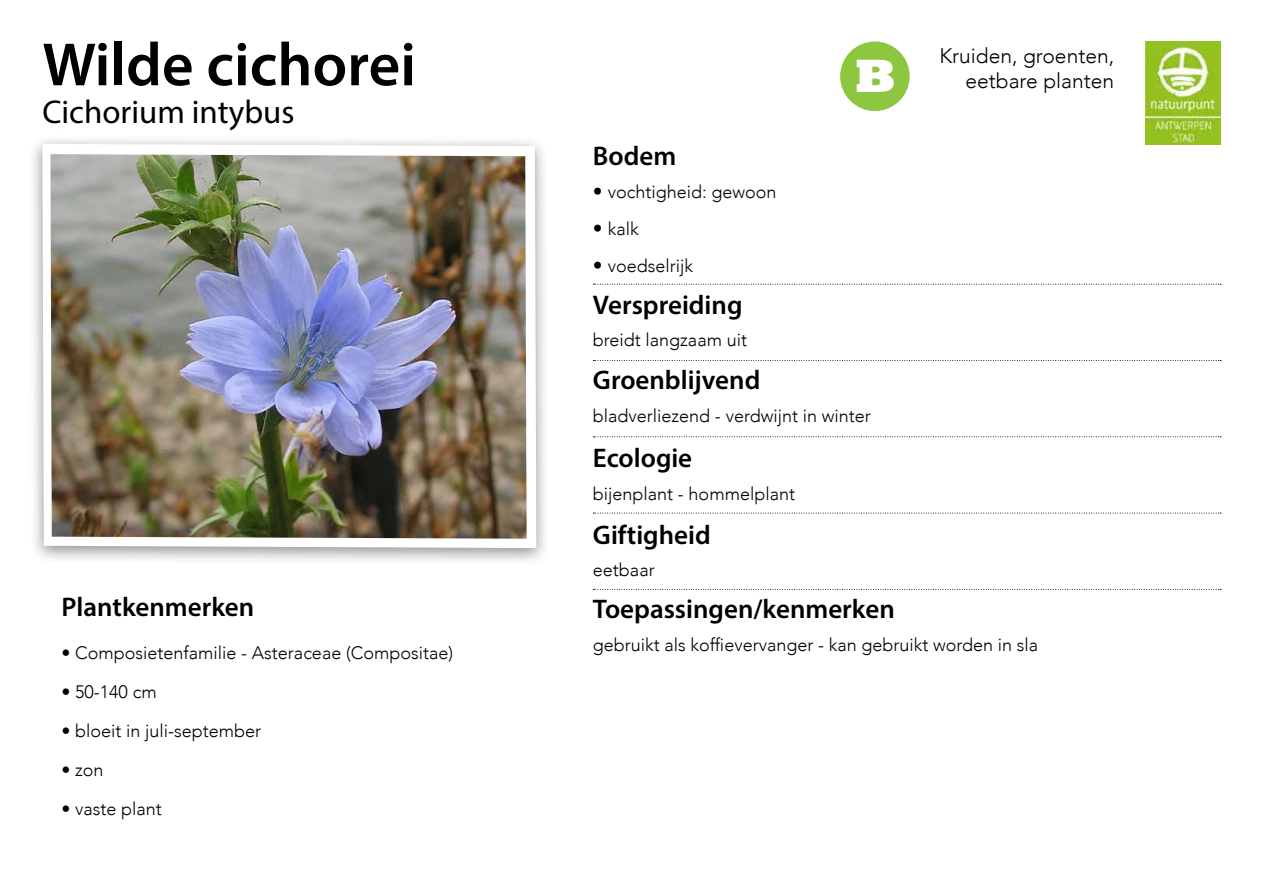
<style>
.page{position:relative;width:1263px;height:893px;background:#fff}
.page>*{position:absolute;margin:0;border:0;box-sizing:border-box;transform-origin:0 0}
.t1{font:600 61.5px "Myriad Pro";color:#000}
.t2{font:800 48px "Rockwell";color:#fff}
.t3{font:33px "Myriad Pro";color:#000}
.t4{font:600 27px "Myriad Pro";color:#000}
.t5{font:300 21px "Avenir";color:#000}
.t6{font:300 18px "Avenir";color:#000}
.s1{font-size:19.5px}
</style>
<div class="page">
<div style="left:28px;top:134px;width:522px;height:432px;background:#000;opacity:.43"></div>
<svg style="left:36px;top:138px;width:506px;height:416px"></svg>
<img style="left:1145px;top:42px;width:75px;height:103px">
<svg style="left:593px;top:284px;width:628px;height:1px"></svg>
<svg style="left:593px;top:360px;width:628px;height:1px"></svg>
<svg style="left:593px;top:436px;width:628px;height:1px"></svg>
<svg style="left:593px;top:513px;width:628px;height:1px"></svg>
<svg style="left:593px;top:589px;width:628px;height:1px"></svg>
<img style="left:50px;top:154px;width:477px;height:385px">
<div style="left:840px;top:42px;width:70px;height:69px;background:#8dc63f;border-radius:50%"></div>
<h1 class="t1" style="left:43px;top:25px;width:375px">Wilde cichorei</h1>
<h3 class="t3" style="left:43px;top:91px;width:254px">Cichorium intybus</h3>
<h3 class="t4" style="left:62px;top:590px;width:194px">Plantkenmerken</h3>
<p class="t6" style="left:62px;top:642px;width:393px">• Composietenfamilie - Asteraceae (Compositae)</p>
<p class="t6" style="left:62px;top:681px;width:97px">• 50-140 cm</p>
<p class="t6" style="left:62px;top:720px;width:201px">• bloeit in juli-september</p>
<p class="t6" style="left:62px;top:759px;width:44px">• zon</p>
<p class="t6" style="left:62px;top:799px;width:102px">• vaste plant</p>
<h3 class="t4" style="left:593px;top:139px;width:85px">Bodem</h3>
<p class="t6" style="left:593px;top:181px;width:185px"><span class="s1">•</span> vochtigheid: gewoon</p>
<p class="t6" style="left:593px;top:218px;width:47px"><span class="s1">•</span> kalk</p>
<p class="t6" style="left:593px;top:255px;width:102px"><span class="s1">•</span> voedselrijk</p>
<h3 class="t4" style="left:593px;top:288px;width:151px">Verspreiding</h3>
<p class="t6" style="left:593px;top:329px;width:156px">breidt langzaam uit</p>
<h3 class="t4" style="left:593px;top:363px;width:169px">Groenblijvend</h3>
<h2 class="t2" style="left:855px;top:48px;width:42px">B</h2>
<p class="t6" style="left:593px;top:405px;width:279px">bladverliezend - verdwijnt in winter</p>
<h3 class="t4" style="left:593px;top:441px;width:101px">Ecologie</h3>
<p class="t6" style="left:593px;top:483px;width:204px">bijenplant - hommelplant</p>
<h3 class="t4" style="left:593px;top:517px;width:119px">Giftigheid</h3>
<p class="t6" style="left:593px;top:559px;width:63px">eetbaar</p>
<h3 class="t4" style="left:593px;top:592px;width:303px">Toepassingen/kenmerken</h3>
<p class="t5" style="left:939px;top:43px;width:176px">Kruiden, groenten,</p>
<p class="t5" style="left:965px;top:69px;width:150px">eetbare planten</p>
<p class="t6" style="left:593px;top:634px;width:447px">gebruikt als koffievervanger - kan gebruikt worden in sla</p>
</div>
